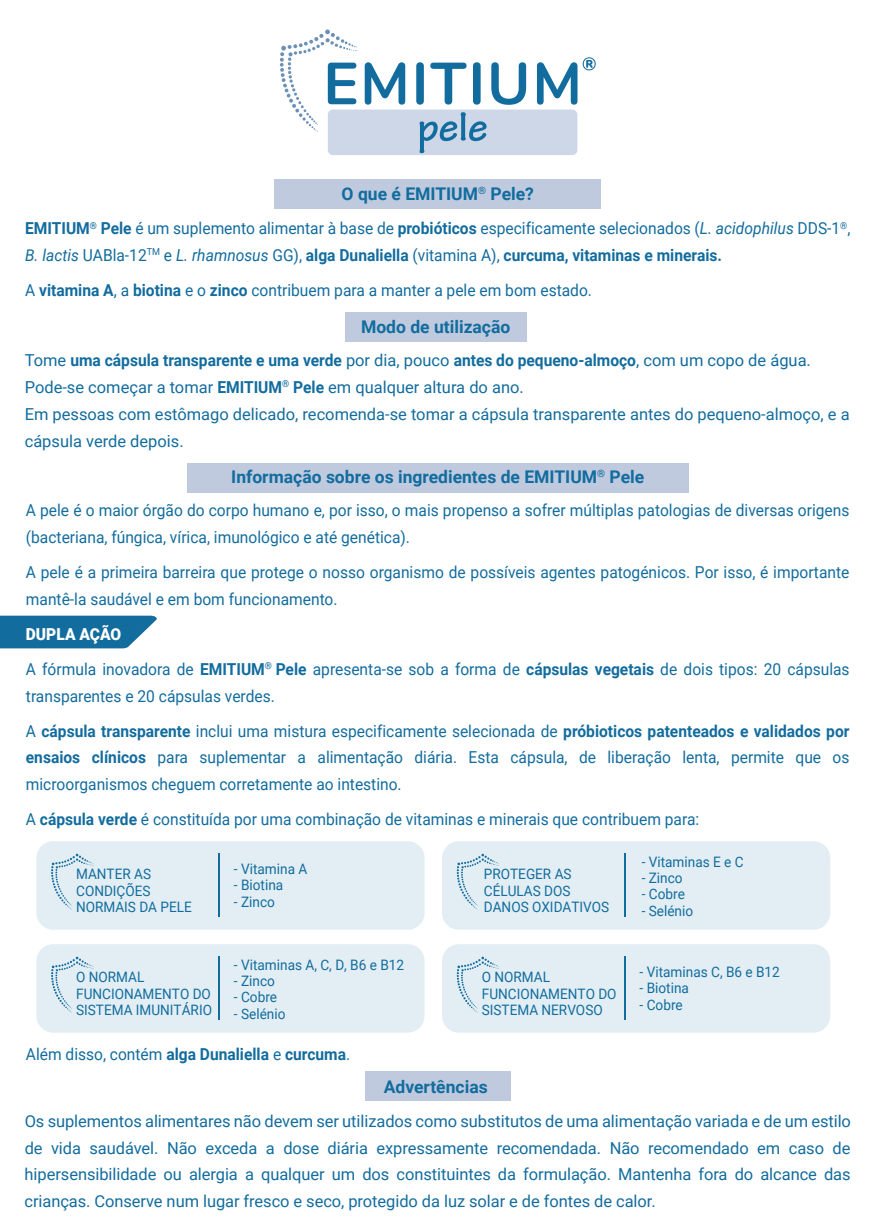
<style>
.page{position:relative;width:880px;height:1232px;background:#fff}
.page>*{position:absolute;margin:0;border:0;box-sizing:border-box;transform-origin:0 0}
.t1{font:700 17.6px "Roboto";color:#126c9e}
.t2{font:16.4px/26.8px "Roboto";color:#126c9e;scale:.94 1}
.t3{font:16.4px/26.8px "Roboto";color:#126c9e}
.t4{font:16.4px/26.8px "Roboto";color:#126c9e;scale:.95 1}
.t5{font:700 16.4px "Roboto";color:#126c9e;scale:.94 1}
.t6{font:14.4px/16.4px "Roboto";color:#126c9e;scale:.94 1}
.s1{font-weight:700}
.s2{font-style:italic}
.s3{font-weight:900;color:#fff}
.s4{font-weight:400}
</style>
<div class="page">
<div style="left:442px;top:841px;width:388px;height:88px;background:#e2eef4;border-radius:17px"></div>
<div style="left:274px;top:179px;width:327px;height:30px;background:#bfcadf"></div>
<div style="left:345px;top:311px;width:181px;height:30px;background:#bfcadf"></div>
<svg style="left:0;top:615px;width:157px;height:33px;background:#2a7ba8"></svg>
<div style="left:187px;top:463px;width:501px;height:30px;background:#bfcadf"></div>
<div style="left:365px;top:1071px;width:145px;height:30px;background:#bfcadf"></div>
<div style="left:328px;top:110px;width:249px;height:45px;background:#cdd7e7;border-radius:5px"></div>
<svg style="left:364px;top:62px;width:41px;height:43px"></svg>
<svg style="left:416px;top:62px;width:8px;height:43px"></svg>
<svg style="left:430px;top:63px;width:36px;height:42px"></svg>
<svg style="left:473px;top:62px;width:7px;height:43px"></svg>
<svg style="left:491px;top:62px;width:35px;height:43px"></svg>
<svg style="left:537px;top:57px;width:58px;height:48px"></svg>
<svg style="left:419px;top:112px;width:67px;height:41px"></svg>
<svg style="left:279px;top:29px;width:78px;height:103px"></svg>
<div style="left:36px;top:841px;width:388px;height:88px;background:#e2eef4;border-radius:17px"></div>
<hr style="left:219px;top:853px;width:1px;height:64px;background:#126c9e">
<svg style="left:51px;top:853px;width:43px;height:56px"></svg>
<div style="left:36px;top:944px;width:388px;height:88px;background:#e2eef4;border-radius:17px"></div>
<hr style="left:219px;top:956px;width:1px;height:63px;background:#126c9e">
<svg style="left:51px;top:956px;width:43px;height:56px"></svg>
<hr style="left:624px;top:853px;width:1px;height:64px;background:#126c9e">
<svg style="left:456px;top:853px;width:43px;height:56px"></svg>
<div style="left:442px;top:944px;width:388px;height:88px;background:#e2eef4"></div>
<p class="t1" style="left:341px;top:186px;width:194px">O que é EMITIUM<sup>®</sup> Pele?</p>
<p class="t4" style="left:25px;top:216px;width:870px"><span class="s1">EMITIUM</span><sup>®</sup> <span class="s1">Pele</span> é um suplemento alimentar à base de <span class="s1">probióticos</span> especificamente selecionados (<span class="s2">L. acidophilus</span> DDS-1<sup>®</sup>,<br><span class="s2">B. lactis</span> UABla-12<sup>TM</sup> e <span class="s2">L. rhamnosus</span> GG), <span class="s1">alga Dunaliella</span> (vitamina A), <span class="s1">curcuma, vitaminas e minerais.</span></p>
<p class="t4" style="left:25px;top:278px;width:598px">A <span class="s1">vitamina A</span>, a <span class="s1">biotina</span> e o <span class="s1">zinco</span> contribuem para a manter a pele em bom estado.</p>
<p class="t1" style="left:361px;top:319px;width:151px">Modo de utilização</p>
<p class="t3" style="left:25px;top:348px;width:826px">Tome <span class="s1">uma cápsula transparente e uma verde</span> por dia, pouco <span class="s1">antes do pequeno-almoço</span>, com um copo de água.<br>Pode-se começar a tomar <span class="s1">EMITIUM</span><sup>®</sup> <span class="s1">Pele</span> em qualquer altura do ano.<br>Em pessoas com estômago delicado, recomenda-se tomar a cápsula transparente antes do pequeno-almoço, e a cápsula verde depois.</p>
<p class="t1" style="left:231px;top:469px;width:414px">Informação sobre os ingredientes de EMITIUM<sup>®</sup> Pele</p>
<p class="t2" style="left:26px;top:498px;width:877px">A pele é o maior órgão do corpo humano e, por isso, o mais propenso a sofrer múltiplas patologias de diversas origens (bacteriana, fúngica, vírica, imunológico e até genética).</p>
<p class="t2" style="left:26px;top:560px;width:877px">A pele é a primeira barreira que protege o nosso organismo de possíveis agentes patogénicos. Por isso, é importante mantê-la saudável e em bom funcionamento.</p>
<p class="t2" style="left:26px;top:617px;width:877px;line-height:34.8px"><span class="s3">DUPLA AÇÃO<br></span>A fórmula inovadora de <span class="s1">EMITIUM</span><sup>®</sup> <span class="s1">Pele</span> apresenta-se sob a forma de <span class="s1">cápsulas vegetais</span> de dois tipos: 20 cápsulas</p>
<p class="t2" style="left:26px;top:679px;width:877px;line-height:34.8px">transparentes e 20 cápsulas verdes.<br>A <span class="s1">cápsula transparente</span> inclui uma mistura especificamente selecionada de <span class="s1">próbioticos patenteados e validados por</span></p>
<p class="t2" style="left:26px;top:745px;width:877px"><span class="s1">ensaios clínicos</span> para suplementar a alimentação diária. Esta cápsula, de liberação lenta, permite que os microorganismos cheguem corretamente ao intestino.</p>
<p class="t2" style="left:26px;top:806px;width:717px">A <span class="s1">cápsula verde</span> é constituída por uma combinação de vitaminas e minerais que contribuem para:</p>
<p class="t6" style="left:76px;top:866px;width:125px">MANTER AS<br>CONDIÇÕES<br>NORMAIS DA PELE</p>
<p class="t6" style="left:234px;top:861px;width:80px">- Vitamina A</p>
<p class="t6" style="left:234px;top:878px;width:54px">- Biotina</p>
<p class="t6" style="left:234px;top:894px;width:45px">- Zinco</p>
<p class="t6" style="left:76px;top:969px;width:146px">O NORMAL<br>FUNCIONAMENTO DO<br>SISTEMA IMUNITÁRIO</p>
<p class="t6" style="left:234px;top:957px;width:182px">- Vitaminas A, C, D, B6 e B12</p>
<p class="t6" style="left:234px;top:973px;width:45px">- Zinco</p>
<p class="t6" style="left:234px;top:989px;width:47px">- Cobre</p>
<p class="t6" style="left:234px;top:1006px;width:56px">- Selénio</p>
<p class="t5" style="left:26px;top:1046px;width:346px"><span class="s4">Além disso, contém</span> alga Dunaliella <span class="s4">e</span> curcuma<span class="s4">.</span></p>
<p class="t6" style="left:484px;top:866px;width:135px">PROTEGER AS<br>CÉLULAS DOS<br>DANOS OXIDATIVOS</p>
<p class="t6" style="left:641px;top:854px;width:110px">- Vitaminas E e C</p>
<p class="t6" style="left:641px;top:870px;width:45px">- Zinco</p>
<p class="t6" style="left:641px;top:887px;width:47px">- Cobre</p>
<p class="t6" style="left:641px;top:903px;width:56px">- Selénio</p>
<p class="t6" style="left:482px;top:969px;width:145px">O NORMAL<br>FUNCIONAMENTO DO<br>SISTEMA NERVOSO</p>
<p class="t6" style="left:639px;top:964px;width:151px">- Vitaminas C, B6 e B12</p>
<p class="t6" style="left:639px;top:981px;width:54px">- Biotina</p>
<p class="t6" style="left:639px;top:997px;width:47px">- Cobre</p>
<p class="t1" style="left:384px;top:1078px;width:105px">Advertências</p>
<p class="t3" style="left:25px;top:1108px;width:827px;text-align:justify">Os suplementos alimentares não devem ser utilizados como substitutos de uma alimentação variada e de um estilo de vida saudável. Não exceda a dose diária expressamente recomendada. Não recomendado em caso de hipersensibilidade ou alergia a qualquer um dos constituintes da formulação. Mantenha fora do alcance das crianças. Conserve num lugar fresco e seco, protegido da luz solar e de fontes de calor.</p>
</div>
